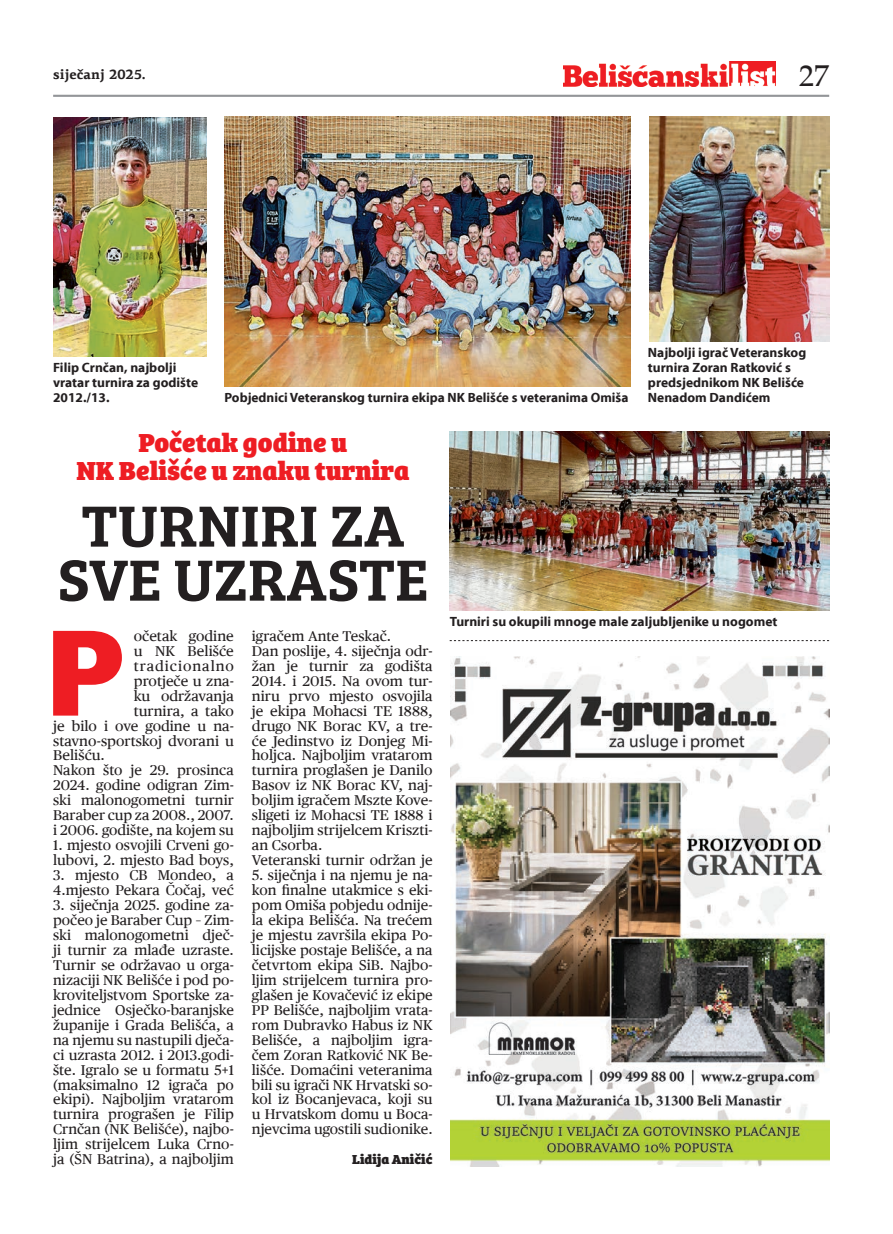
<style>
.page{position:relative;width:893px;height:1234px;background:#fff}
.page>*{position:absolute;margin:0;border:0;box-sizing:border-box;transform-origin:0 0}
.t1{font:900 122.7px "PF Agora Sans Pro";color:#ee1d23}
.t2{font:600 60px/54px "Bree Serif";color:#231f20;text-align:center}
.t3{font:30px "Palatino Roman";color:#231f20}
.t4{font:800 27px/27.8px "Bree Serif";color:#ee1d23;text-align:center}
.t5{font:14.25px/15px "Publico Text";color:#231f20}
.t6{font:14.25px "Publico Text";letter-spacing:.065em;color:#231f20}
.t7{font:700 13.5px/15px "Myriad Pro";color:#231f20}
.t8{font:700 13.5px "PF Agora Serif Pro";color:#231f20}
.t9{font:800 13.5px "Bree Serif";color:#231f20}
</style>
<div class="page">
<img style="left:563px;top:61px;width:213px;height:26px">
<hr style="left:53px;top:95px;width:776px;height:2px;background:#939598">
<img style="left:451px;top:656px;width:378px;height:509px">
<img style="left:53px;top:117px;width:154px;height:239px">
<img style="left:225px;top:116px;width:406px;height:270px">
<img style="left:450px;top:431px;width:379px;height:179px">
<img style="left:649px;top:116px;width:180px;height:225px">
<svg style="left:450px;top:640px;width:379px;height:1px"></svg>
<p class="t8" style="left:53px;top:66px;width:94px">siječanj 2025.</p>
<h3 class="t3" style="left:799px;top:58px;width:31px">27</h3>
<p class="t7" style="left:53px;top:359px;width:147px">Filip Crnčan, najbolji vratar turnira za godište<br>2012./13.</p>
<p class="t7" style="left:225px;top:389px;width:405px">Pobjednici Veteranskog turnira ekipa NK Belišće s veteranima Omiša</p>
<h3 class="t4" style="left:76px;top:426px;width:335px">Početak godine u<br>NK Belišće u znaku turnira</h3>
<h2 class="t2" style="left:57px;top:495px;width:373px">TURNIRI ZA<br>SVE UZRASTE</h2>
<p class="t7" style="left:648px;top:344px;width:160px">Najbolji igrač Veteranskog turnira Zoran Ratković s predsjednikom NK Belišće<br>Nenadom Dandićem</p>
<h1 class="t1" style="left:45px;top:592px;width:81px">P</h1>
<p class="t5" style="left:134px;top:628px;width:102px">očetak godine</p>
<p class="t5" style="left:134px;top:643px;width:102px">u NK Belišće</p>
<p class="t6" style="left:134px;top:657px;width:102px">tradicionalno</p>
<p class="t5" style="left:134px;top:673px;width:102px">protječe u zna-</p>
<p class="t5" style="left:134px;top:688px;width:102px">ku održavanja</p>
<p class="t5" style="left:134px;top:703px;width:102px">turnira, a tako</p>
<p class="t5" style="left:53px;top:718px;width:182px">je bilo i ove godine u na-</p>
<p class="t5" style="left:53px;top:733px;width:182px">stavno-sportskoj dvorani u</p>
<p class="t5" style="left:53px;top:747px;width:53px">Belišću.</p>
<p class="t5" style="left:53px;top:762px;width:182px">Nakon što je 29. prosinca</p>
<p class="t5" style="left:53px;top:777px;width:182px">2024. godine odigran Zim-</p>
<p class="t5" style="left:53px;top:792px;width:182px">ski malonogometni turnir</p>
<p class="t5" style="left:53px;top:807px;width:182px">Baraber cup za 2008., 2007.</p>
<p class="t5" style="left:53px;top:822px;width:182px">i 2006. godište, na kojem su</p>
<p class="t5" style="left:53px;top:837px;width:182px">1. mjesto osvojili Crveni go&shy;lubovi, 2. mjesto Bad boys,</p>
<p class="t5" style="left:53px;top:867px;width:182px">3. mjesto CB Mondeo, a<br>4.mjesto Pekara Čočaj, već</p>
<p class="t5" style="left:53px;top:897px;width:182px;text-align:justify">3. siječnja 2025. godine za&shy;počeo je Baraber Cup – Zim&shy;ski malonogometni dječ&shy;ji turnir za mlađe uzraste.<br>Turnir se održavao u orga&shy;nizaciji NK Belišće i pod po&shy;kroviteljstvom Sportske za&shy;jednice Osječko-baranjske županije i Grada Belišća, a na njemu su nastupili dječa&shy;ci uzrasta 2012. i 2013.godi&shy;šte. Igralo se u formatu 5+1 (maksimalno 12 igrača po ekipi). Najboljim vratarom turnira prograšen je Filip Crnčan (NK Belišće), najbo&shy;ljim strijelcem Luka Crno&shy;ja (ŠN Batrina), a najboljim</p>
<p class="t5" style="left:252px;top:628px;width:182px">igračem Ante Teskač.<br>Dan poslije, 4. siječnja odr&shy;žan je turnir za godišta<br>2014. i 2015. Na ovom tur&shy;niru prvo mjesto osvojila je ekipa Mohacsi TE 1888, drugo NK Borac KV, a tre&shy;će Jedinstvo iz Donjeg Mi&shy;holjca. Najboljim vratarom turnira proglašen je Danilo<br>Basov iz NK Borac KV, naj&shy;boljim igračem Mszte Kove&shy;sligeti iz Mohacsi TE 1888 i najboljim strijelcem Kriszti&shy;an Csorba.<br>Veteranski turnir održan je</p>
<p class="t5" style="left:252px;top:867px;width:182px;text-align:justify">5. siječnja i na njemu je na&shy;kon finalne utakmice s eki&shy;pom Omiša pobjedu odnije&shy;la ekipa Belišća. Na trećem je mjestu završila ekipa Po&shy;licijske postaje Belišće, a na četvrtom ekipa SiB. Najbo&shy;ljim strijelcem turnira pro&shy;glašen je Kovačević iz ekipe PP Belišće, najboljim vrata&shy;rom Dubravko Habus iz NK Belišće, a najboljim igra&shy;čem Zoran Ratković NK Be&shy;lišće. Domaćini veteranima bili su igrači NK Hrvatski so&shy;kol iz Bocanjevaca, koji su u Hrvatskom domu u Boca&shy;njevcima ugostili sudionike.</p>
<p class="t9" style="left:352px;top:1148px;width:82px">Lidija Aničić</p>
<p class="t7" style="left:450px;top:613px;width:329px">Turniri su okupili mnoge male zaljubljenike u nogomet</p>
</div>
